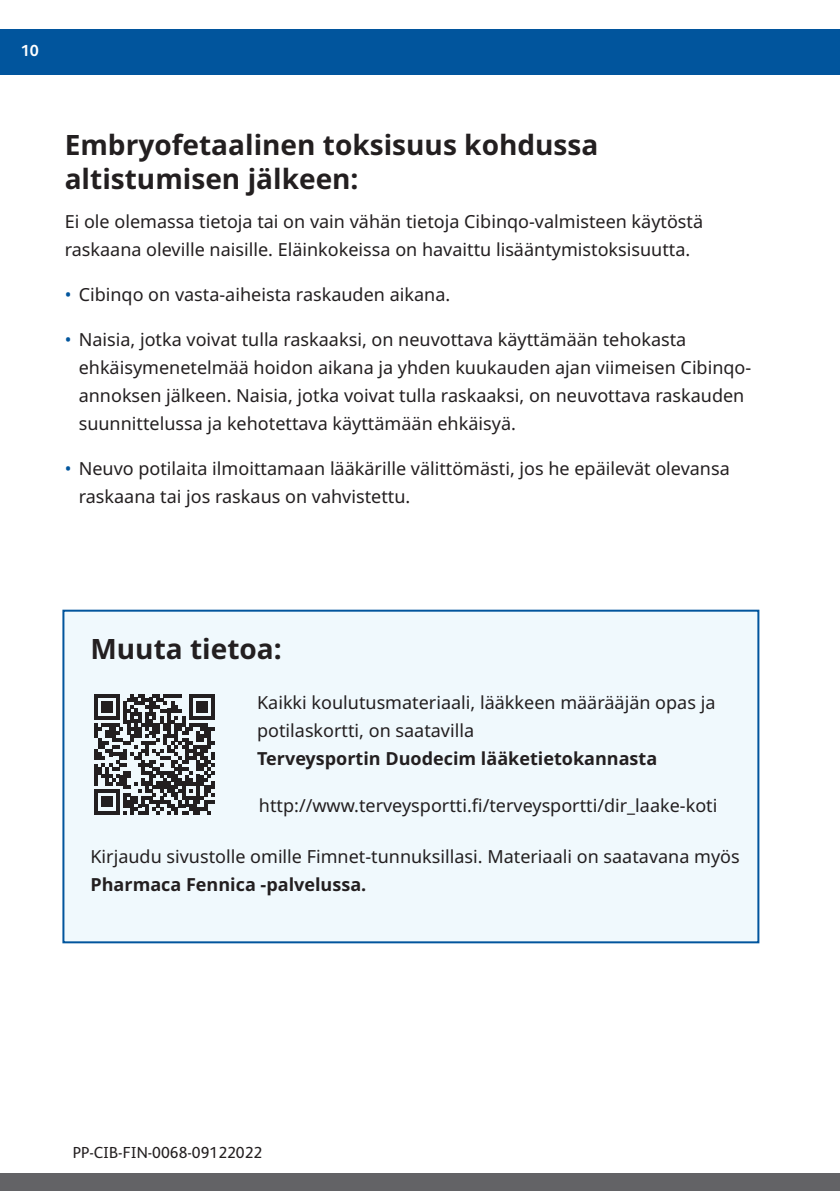
<style>
.page{position:relative;width:840px;height:1191px;background:#fff}
.page>*{position:absolute;margin:0;border:0;box-sizing:border-box;transform-origin:0 0}
.t1{font:700 28px/34px "Noto Sans";color:#231f20}
.t2{font:18px/28px "Noto Sans";color:#231f20}
.Headline{font:16px "FS Albert";color:#231f20}
.Subhead_1{font:700 16px "FS Albert";color:#fff}
.s1{color:#01559d}
.s2{font-weight:700}
</style>
<div class="page">
<div style="left:0;top:29px;width:839px;height:46px;background:#01559d"></div>
<div style="left:0;top:1174px;width:839px;height:17px;background:#636366"></div>
<div style="left:62px;top:609px;width:697px;height:334px;background:#f0f9fd;border:2px solid #01559d"></div>
<svg style="left:94px;top:694px;width:120px;height:120px"></svg>
<p class="Subhead_1" style="left:21px;top:41px;width:19px">10</p>
<p class="t1" style="left:65px;top:128px;width:535px">Embryofetaalinen toksisuus kohdussa altistumisen jälkeen:</p>
<p class="t2" style="left:65px;top:208px;width:639px">Ei ole olemassa tietoja tai on vain vähän tietoja Cibinqo-valmisteen käytöstä raskaana oleville naisille. Eläinkokeissa on havaittu lisääntymistoksisuutta.</p>
<p class="t2" style="left:65px;top:281px;width:387px"><span class="s1">•</span> Cibinqo on vasta-aiheista raskauden aikana.</p>
<p class="t2" style="left:79px;top:326px;width:673px;text-indent:-14px"><span class="s1">•</span> Naisia, jotka voivat tulla raskaaksi, on neuvottava käyttämään tehokasta ehkäisymenetelmää hoidon aikana ja yhden kuukauden ajan viimeisen Cibinqo&shy;annoksen jälkeen. Naisia, jotka voivat tulla raskaaksi, on neuvottava raskauden suunnittelussa ja kehotettava käyttämään ehkäisyä.</p>
<p class="t2" style="left:79px;top:455px;width:652px;text-indent:-14px"><span class="s1">•</span> Neuvo potilaita ilmoittamaan lääkärille välittömästi, jos he epäilevät olevansa raskaana tai jos raskaus on vahvistettu.</p>
<p class="t1" style="left:90px;top:632px;width:193px">Muuta tietoa:</p>
<p class="t2" style="left:257px;top:688px;width:459px">Kaikki koulutusmateriaali, lääkkeen määrääjän opas ja potilaskortti, on saatavilla<br><span class="s2">Terveysportin Duodecim lääketietokannasta</span></p>
<p class="t2" style="left:259px;top:791px;width:459px">http://www.terveysportti.fi/terveysportti/dir_laake-koti</p>
<p class="t2" style="left:90px;top:842px;width:650px">Kirjaudu sivustolle omille Fimnet-tunnuksillasi. Materiaali on saatavana myös<br><span class="s2">Pharmaca Fennica -palvelussa.</span></p>
<p class="Headline" style="left:73px;top:1143px;width:191px">PP-CIB-FIN-0068-09122022</p>
</div>
